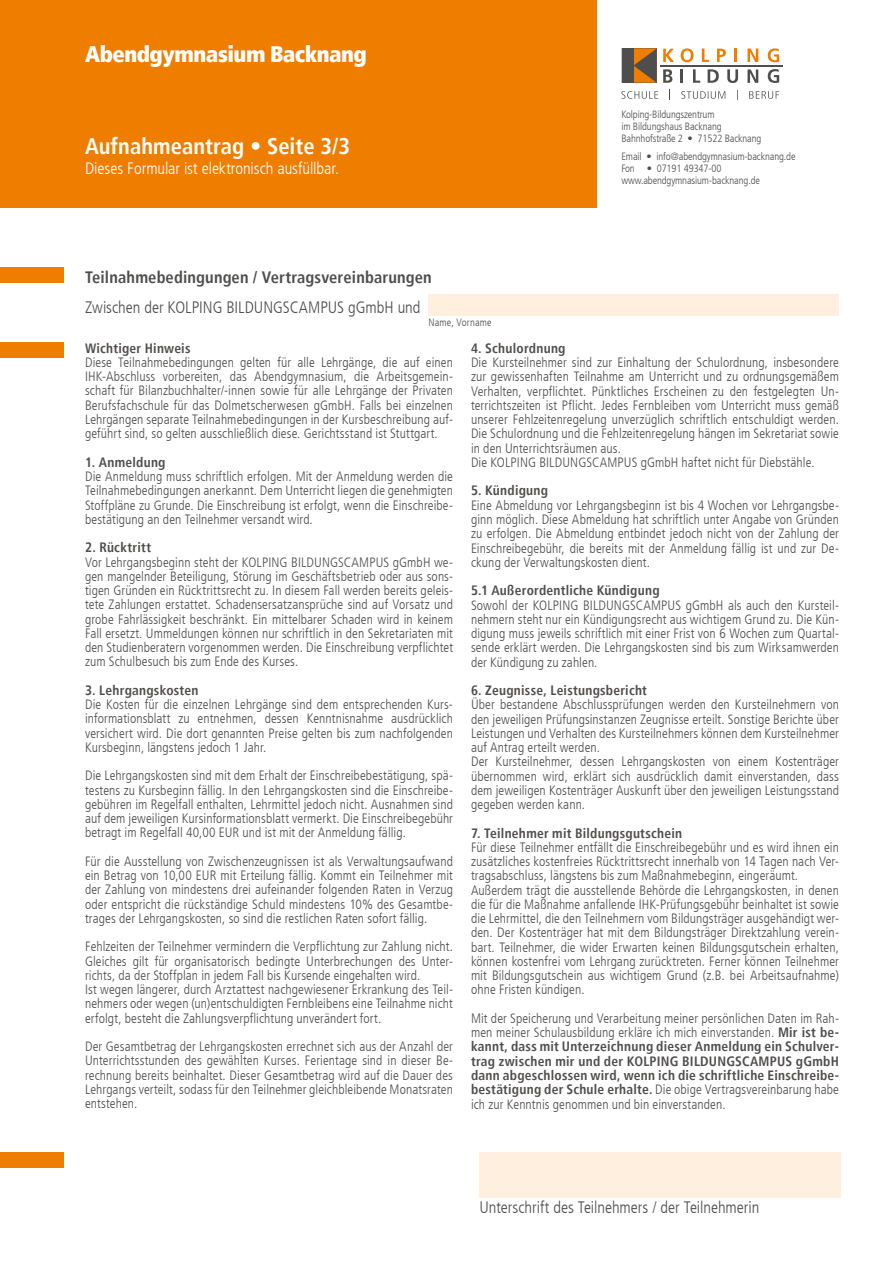
<style>
.page{position:relative;width:893px;height:1263px;background:#fff}
.page>*{position:absolute;margin:0;border:0;box-sizing:border-box;transform-origin:0 0}
.t1{font:22.5px "KBW S Condensed Bold";color:#fff}
.t2{font:900 condensed 22.5px "Frutiger LT";letter-spacing:-.025em;color:#fff}
.t3{font:300 condensed 16.5px "Frutiger LT";letter-spacing:-.005em;color:#504e4d}
.t4{font:16.5px "KBW S Condensed Bold";letter-spacing:.01em;color:#504e4d}
.t5{font:300 condensed 16.5px "Frutiger LT";color:#fff}
.t6{font:300 condensed 13.5px/14.2px "Frutiger LT";letter-spacing:.005em;color:#504e4d;text-align:justify}
.t7{font:13.5px/14.2px "KBW S Condensed Bold";letter-spacing:.015em;color:#504e4d;text-align:justify}
.t8{font:300 condensed 10.5px/12px "Frutiger LT";letter-spacing:-.01em;color:#504e4d}
.t9{font:300 condensed 10.5px "Frutiger LT";letter-spacing:.015em;color:#504e4d}
.s1{font-family:"KBW S Condensed Bold";font-weight:400;font-stretch:normal}
</style>
<div class="page">
<div style="left:0;top:343px;width:64px;height:15px;background:#ef7d00"></div>
<div style="left:0;top:268px;width:64px;height:15px;background:#ef7d00"></div>
<div style="left:0;top:1153px;width:64px;height:15px;background:#ef7d00"></div>
<div style="left:479px;top:1153px;width:362px;height:45px;background:#feefde"></div>
<div style="left:0;top:0;width:596px;height:208px;background:#ef7d00"></div>
<svg style="left:622px;top:48px;width:35px;height:35px"></svg>
<svg style="left:663px;top:49px;width:11px;height:13px"></svg>
<svg style="left:681px;top:48px;width:13px;height:14px"></svg>
<svg style="left:717px;top:49px;width:9px;height:13px"></svg>
<svg style="left:734px;top:49px;width:2px;height:13px"></svg>
<svg style="left:747px;top:49px;width:11px;height:13px"></svg>
<svg style="left:768px;top:48px;width:11px;height:14px"></svg>
<svg style="left:702px;top:49px;width:7px;height:13px"></svg>
<svg style="left:663px;top:69px;width:9px;height:14px"></svg>
<hr style="left:680px;top:69px;width:3px;height:14px;background:#504e4d">
<svg style="left:708px;top:69px;width:11px;height:14px"></svg>
<svg style="left:727px;top:69px;width:11px;height:14px"></svg>
<svg style="left:747px;top:69px;width:11px;height:14px"></svg>
<svg style="left:768px;top:69px;width:11px;height:14px"></svg>
<svg style="left:693px;top:69px;width:7px;height:14px"></svg>
<hr style="left:660px;top:65px;width:123px;height:1px;background:#504e4d">
<svg style="left:621px;top:90px;width:158px;height:10px"></svg>
<div style="left:428px;top:294px;width:411px;height:21px;background:#feefde"></div>
<h1 class="t2" style="left:85px;top:41px;width:283px">Abendgymnasium Backnang</h1>
<h1 class="t1" style="left:85px;top:133px;width:267px">Aufnahmeantrag • Seite 3/3</h1>
<p class="t5" style="left:85px;top:159px;width:256px">Dieses Formular ist elektronisch ausfüllbar.</p>
<p class="t4" style="left:85px;top:267px;width:348px">Teilnahmebedingungen / Vertragsvereinbarungen</p>
<p class="t3" style="left:85px;top:297px;width:337px">Zwischen der KOLPING BILDUNGSCAMPUS gGmbH und</p>
<p class="t9" style="left:428px;top:316px;width:65px">Name, Vorname</p>
<p class="t8" style="left:621px;top:109px;width:142px">Kolping-Bildungszentrum<br>im Bildungshaus Backnang<br>Bahnhofstraße 2 • 71522 Backnang</p>
<p class="t8" style="left:621px;top:151px;width:176px">Email • info@abendgymnasium-backnang.de<br>Fon • 07191 49347-00 www.abendgymnasium-backnang.de</p>
<p class="t7" style="left:85px;top:341px;width:107px">Wichtiger Hinweis</p>
<p class="t6" style="left:85px;top:355px;width:369px">Diese Teilnahmebedingungen gelten für alle Lehrgänge, die auf einen IHK-Abschluss vorbereiten, das Abendgymnasium, die Arbeitsgemein&shy;schaft für Bilanzbuchhalter/-innen sowie für alle Lehrgänge der Privaten Berufsfachschule für das Dolmetscherwesen gGmbH. Falls bei einzelnen Lehrgängen separate Teilnahmebedingungen in der Kursbeschreibung auf&shy;geführt sind, so gelten ausschließlich diese. Gerichtsstand ist Stuttgart.</p>
<p class="t7" style="left:85px;top:455px;width:82px">1. Anmeldung</p>
<p class="t6" style="left:85px;top:469px;width:369px">Die Anmeldung muss schriftlich erfolgen. Mit der Anmeldung werden die Teilnahmebedingungen anerkannt. Dem Unterricht liegen die genehmigten Stoffpläne zu Grunde. Die Einschreibung ist erfolgt, wenn die Einschreibe&shy;bestätigung an den Teilnehmer versandt wird.</p>
<p class="t7" style="left:85px;top:540px;width:68px">2. Rücktritt</p>
<p class="t6" style="left:85px;top:555px;width:370px">Vor Lehrgangsbeginn steht der KOLPING BILDUNGSCAMPUS gGmbH we&shy;gen mangelnder Beteiligung, Störung im Geschäftsbetrieb oder aus sons&shy;tigen Gründen ein Rücktrittsrecht zu. In diesem Fall werden bereits geleis&shy;tete Zahlungen erstattet. Schadensersatzansprüche sind auf Vorsatz und grobe Fahrlässigkeit beschränkt. Ein mittelbarer Schaden wird in keinem Fall ersetzt. Ummeldungen können nur schriftlich in den Sekretariaten mit den Studienberatern vorgenommen werden. Die Einschreibung verpflichtet zum Schulbesuch bis zum Ende des Kurses.</p>
<p class="t7" style="left:85px;top:683px;width:115px">3. Lehrgangskosten</p>
<p class="t6" style="left:85px;top:697px;width:369px">Die Kosten für die einzelnen Lehrgänge sind dem entsprechenden Kurs&shy;informationsblatt zu entnehmen, dessen Kenntnisnahme ausdrücklich versichert wird. Die dort genannten Preise gelten bis zum nachfolgenden Kursbeginn, längstens jedoch 1 Jahr.</p>
<p class="t6" style="left:85px;top:769px;width:369px">Die Lehrgangskosten sind mit dem Erhalt der Einschreibebestätigung, spä&shy;testens zu Kursbeginn fällig. In den Lehrgangskosten sind die Einschreibe&shy;gebühren im Regelfall enthalten, Lehrmittel jedoch nicht. Ausnahmen sind auf dem jeweiligen Kursinformationsblatt vermerkt. Die Einschreibegebühr betragt im Regelfall 40,00 EUR und ist mit der Anmeldung fällig.</p>
<p class="t6" style="left:85px;top:854px;width:369px">Für die Ausstellung von Zwischenzeugnissen ist als Verwaltungsaufwand ein Betrag von 10,00 EUR mit Erteilung fällig. Kommt ein Teilnehmer mit der Zahlung von mindestens drei aufeinander folgenden Raten in Verzug oder entspricht die rückständige Schuld mindestens 10% des Gesamtbe&shy;trages der Lehrgangskosten, so sind die restlichen Raten sofort fällig.</p>
<p class="t6" style="left:85px;top:940px;width:369px;text-align:left">Fehlzeiten der Teilnehmer vermindern die Verpflichtung zur Zahlung nicht.<br>Gleiches gilt für organisatorisch bedingte Unterbrechungen des Unter&shy;richts, da der Stoffplan in jedem Fall bis Kursende eingehalten wird.<br>Ist wegen längerer, durch Arztattest nachgewiesener Erkrankung des Teil&shy;nehmers oder wegen (un)entschuldigten Fernbleibens eine Teilnahme nicht erfolgt, besteht die Zahlungsverpflichtung unverändert fort.</p>
<p class="t6" style="left:85px;top:1039px;width:369px">Der Gesamtbetrag der Lehrgangskosten errechnet sich aus der Anzahl der Unterrichtsstunden des gewählten Kurses. Ferientage sind in dieser Be&shy;rechnung bereits beinhaltet. Dieser Gesamtbetrag wird auf die Dauer des Lehrgangs verteilt, sodass für den Teilnehmer gleichbleibende Monatsraten entstehen.</p>
<p class="t7" style="left:471px;top:341px;width:96px">4. Schulordnung</p>
<p class="t6" style="left:471px;top:356px;width:369px;text-align:left">Die Kursteilnehmer sind zur Einhaltung der Schulordnung, insbesondere zur gewissenhaften Teilnahme am Unterricht und zu ordnungsgemäßem Verhalten, verpflichtet. Pünktliches Erscheinen zu den festgelegten Un&shy;terrichtszeiten ist Pflicht. Jedes Fernbleiben vom Unterricht muss gemäß unserer Fehlzeitenregelung unverzüglich schriftlich entschuldigt werden.<br>Die Schulordnung und die Fehlzeitenregelung hängen im Sekretariat sowie in den Unterrichtsräumen aus.<br>Die KOLPING BILDUNGSCAMPUS gGmbH haftet nicht für Diebstähle.</p>
<p class="t7" style="left:471px;top:484px;width:79px">5. Kündigung</p>
<p class="t6" style="left:471px;top:498px;width:369px">Eine Abmeldung vor Lehrgangsbeginn ist bis 4 Wochen vor Lehrgangsbe&shy;ginn möglich. Diese Abmeldung hat schriftlich unter Angabe von Gründen zu erfolgen. Die Abmeldung entbindet jedoch nicht von der Zahlung der Einschreibegebühr, die bereits mit der Anmeldung fällig ist und zur De&shy;ckung der Verwaltungskosten dient.</p>
<p class="t7" style="left:471px;top:583px;width:190px">5.1 Außerordentliche Kündigung</p>
<p class="t6" style="left:471px;top:598px;width:369px">Sowohl der KOLPING BILDUNGSCAMPUS gGmbH als auch den Kursteil&shy;nehmern steht nur ein Kündigungsrecht aus wichtigem Grund zu. Die Kün&shy;digung muss jeweils schriftlich mit einer Frist von 6 Wochen zum Quartal&shy;sende erklärt werden. Die Lehrgangskosten sind bis zum Wirksamwerden der Kündigung zu zahlen.</p>
<p class="t7" style="left:471px;top:683px;width:178px">6. Zeugnisse, Leistungsbericht</p>
<p class="t6" style="left:471px;top:698px;width:369px;text-align:left">Über bestandene Abschlussprüfungen werden den Kursteilnehmern von den jeweiligen Prüfungsinstanzen Zeugnisse erteilt. Sonstige Berichte über Leistungen und Verhalten des Kursteilnehmers können dem Kursteilnehmer auf Antrag erteilt werden.<br>Der Kursteilnehmer, dessen Lehrgangskosten von einem Kostenträger übernommen wird, erklärt sich ausdrücklich damit einverstanden, dass dem jeweiligen Kostenträger Auskunft über den jeweiligen Leistungsstand gegeben werden kann.</p>
<p class="t7" style="left:471px;top:826px;width:213px">7. Teilnehmer mit Bildungsgutschein</p>
<p class="t6" style="left:471px;top:840px;width:369px;text-align:left">Für diese Teilnehmer entfällt die Einschreibegebühr und es wird ihnen ein zusätzliches kostenfreies Rücktrittsrecht innerhalb von 14 Tagen nach Ver&shy;tragsabschluss, längstens bis zum Maßnahmebeginn, eingeräumt.<br>Außerdem trägt die ausstellende Behörde die Lehrgangskosten, in denen die für die Maßnahme anfallende IHK-Prüfungsgebühr beinhaltet ist sowie die Lehrmittel, die den Teilnehmern vom Bildungsträger ausgehändigt wer&shy;den. Der Kostenträger hat mit dem Bildungsträger Direktzahlung verein&shy;bart. Teilnehmer, die wider Erwarten keinen Bildungsgutschein erhalten, können kostenfrei vom Lehrgang zurücktreten. Ferner können Teilnehmer mit Bildungsgutschein aus wichtigem Grund (z.B. bei Arbeitsaufnahme) ohne Fristen kündigen.</p>
<p class="t6" style="left:471px;top:1011px;width:369px">Mit der Speicherung und Verarbeitung meiner persönlichen Daten im Rah&shy;men meiner Schulausbildung erkläre ich mich einverstanden. <span class="s1">Mir ist be-</span></p>
<p class="t7" style="left:471px;top:1040px;width:369px">kannt, dass mit Unterzeichnung dieser Anmeldung ein Schulver&shy;trag zwischen mir und der KOLPING BILDUNGSCAMPUS gGmbH dann abgeschlossen wird, wenn ich die schriftliche Einschreibe-</p>
<p class="t6" style="left:471px;top:1083px;width:369px"><span class="s1">bestätigung der Schule erhalte.</span> Die obige Vertragsvereinbarung habe ich zur Kenntnis genommen und bin einverstanden.</p>
<p class="t3" style="left:479px;top:1197px;width:281px">Unterschrift des Teilnehmers / der Teilnehmerin</p>
</div>
